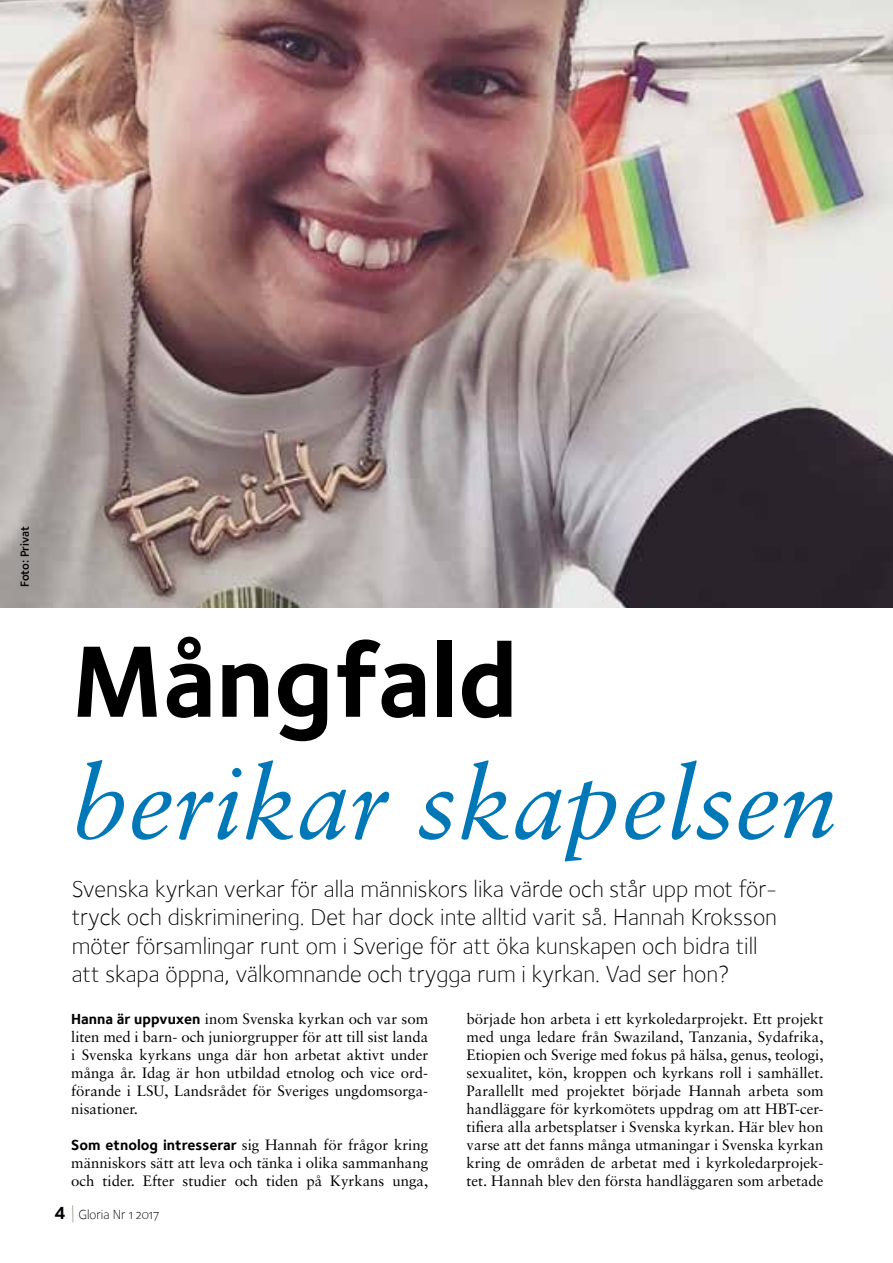
<style>
.page{position:relative;width:893px;height:1263px;background:#fff}
.page>*{position:absolute;margin:0;border:0;box-sizing:border-box;transform-origin:0 0}
.t1{font:700 105px "Foundry Sterling";color:#000}
.t2{font:102px "Sabon Italic Os F";color:#0078b7}
.t3{font:24px/28.5px "Foundry Sterling Light OSF";color:#000}
.t4{font:15px/18px "Sabon Roman Os F";color:#000;text-align:justify}
.t5{font:13.5px "Foundry Sterling Light OSF";color:#000}
.t6{font:600 12px "Foundry Sterling";letter-spacing:-.01em;color:#000}
.s1{font-family:"Foundry Sterling";font-weight:700}
.s2{font-family:"Foundry Sterling";font-weight:700;font-size:18px}
</style>
<div class="page">
<img style="left:0;top:0;width:893px;height:608px">
<svg style="left:72px;top:1205px;width:1px;height:17px"></svg>
<p class="t6" style="left:18px;top:587px;width:63px;rotate:-90deg">Foto: Privat</p>
<h1 class="t1" style="left:72px;top:619px;width:448px">Mångfald</h1>
<h2 class="t2" style="left:72px;top:744px;width:767px">berikar skapelsen</h2>
<p class="t3" style="left:72px;top:874px;width:707px">Svenska kyrkan verkar för alla människors lika värde och står upp mot för&shy;tryck och diskriminering. Det har dock inte alltid varit så. Hannah Kroksson möter församlingar runt om i Sverige för att öka kunskapen och bidra till att skapa öppna, välkomnande och trygga rum i kyrkan. Vad ser hon?</p>
<p class="t4" style="left:71px;top:1010px;width:359px"><span class="s1">Hanna är uppvuxen</span> inom Svenska kyrkan och var som liten med i barn- och juniorgrupper för att till sist landa i Svenska kyrkans unga där hon arbetat aktivt under många år. Idag är hon utbildad etnolog och vice ord&shy;förande i LSU, Landsrådet för Sveriges ungdomsorga&shy;nisationer.</p>
<p class="t4" style="left:71px;top:1136px;width:359px"><span class="s1">Som etnolog intresserar</span> sig Hannah för frågor kring människors sätt att leva och tänka i olika sammanhang och tider. Efter studier och tiden på Kyrkans unga,</p>
<p class="t5" style="left:54px;top:1207px;width:106px"><span class="s2">4</span> Gloria Nr 1 2017</p>
<p class="t4" style="left:467px;top:1010px;width:359px">började hon arbeta i ett kyrkoledarprojekt. Ett projekt med unga ledare från Swaziland, Tanzania, Sydafrika, Etiopien och Sverige med fokus på hälsa, genus, teologi, sexualitet, kön, kroppen och kyrkans roll i samhället.<br>Parallellt med projektet började Hannah arbeta som handläggare för kyrkomötets uppdrag om att HBT-cer&shy;tifiera alla arbetsplatser i Svenska kyrkan. Här blev hon varse att det fanns många utmaningar i Svenska kyrkan kring de områden de arbetat med i kyrkoledarprojek&shy;tet. Hannah blev den första handläggaren som arbetade</p>
</div>
